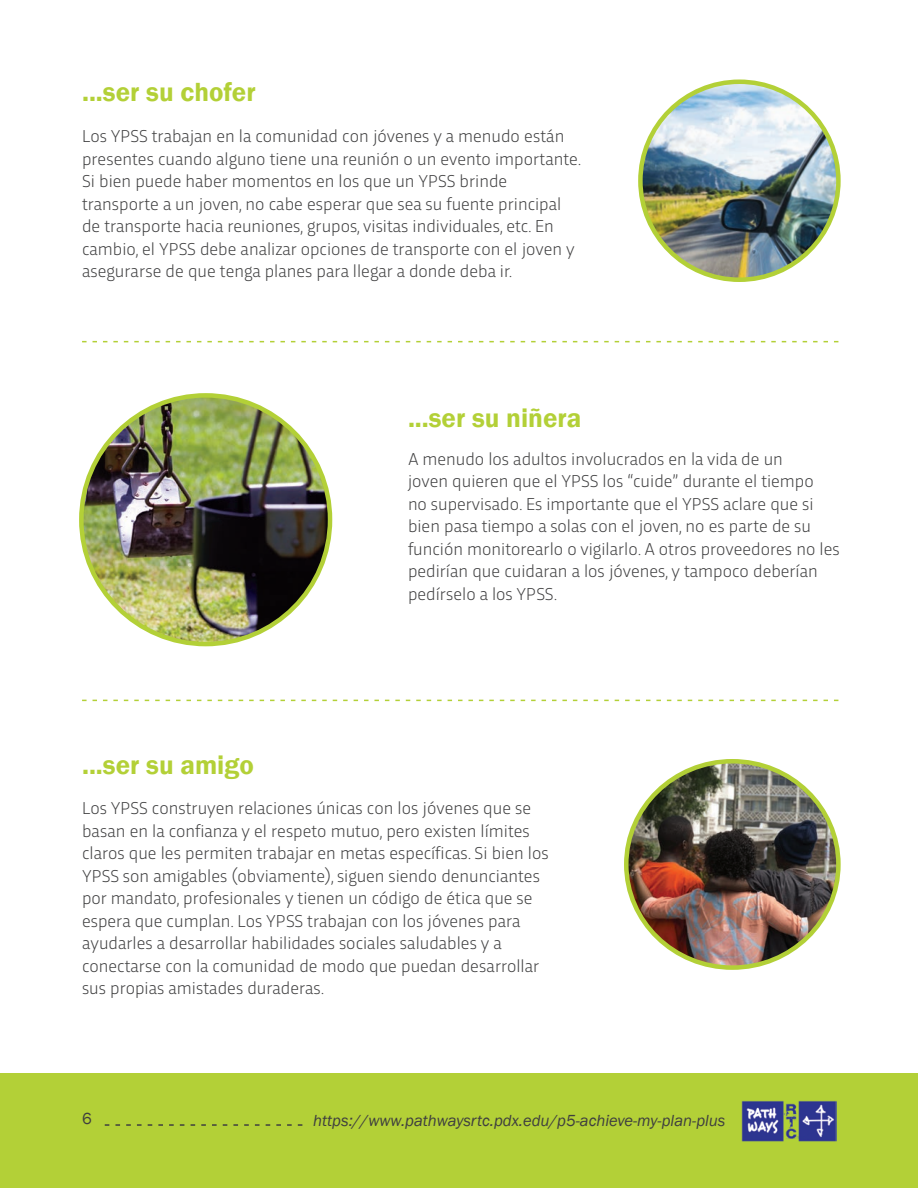
<style>
.page{position:relative;width:918px;height:1188px;background:#fff}
.page>*{position:absolute;margin:0;border:0;box-sizing:border-box;transform-origin:0 0}
.t1{font:600 27px "Franklin Gothic";color:#b3d037}
.t2{font:300 18px/22.5px "Trasandina";color:#3e3e3f}
.t3{font:italic 16.5px "Franklin Gothic";color:#3e3e3f}
.t4{font:16.5px "Franklin Gothic";color:#3e3e3f}
</style>
<div class="page">
<div style="left:0;top:1073px;width:918px;height:115px;background:#b3d037"></div>
<svg style="left:105px;top:1124px;width:197px;height:2px"></svg>
<img style="left:742px;top:1101px;width:95px;height:40px">
<img style="left:626px;top:761px;width:212px;height:207px">
<img style="left:640px;top:82px;width:198px;height:198px;border-radius:99px">
<div style="left:638px;top:80px;width:203px;height:202px;border:4px solid #b3d037;border-radius:50%"></div>
<img style="left:81px;top:395px;width:249px;height:249px;border-radius:124px">
<svg style="left:82px;top:700px;width:756px;height:1px"></svg>
<svg style="left:82px;top:341px;width:756px;height:1px"></svg>
<p class="t1" style="left:82px;top:75px;width:175px">...ser su chofer</p>
<p class="t2" style="left:82px;top:124px;width:501px">Los YPSS trabajan en la comunidad con jóvenes y a menudo están presentes cuando alguno tiene una reunión o un evento importante.<br>Si bien puede haber momentos en los que un YPSS brinde transporte a un joven, no cabe esperar que sea su fuente principal de transporte hacia reuniones, grupos, visitas individuales, etc. En cambio, el YPSS debe analizar opciones de transporte con el joven y asegurarse de que tenga planes para llegar a donde deba ir.</p>
<p class="t1" style="left:408px;top:401px;width:175px">...ser su niñera</p>
<p class="t1" style="left:82px;top:748px;width:173px">...ser su amigo</p>
<p class="t2" style="left:408px;top:446px;width:433px">A menudo los adultos involucrados en la vida de un<br>joven quieren que el YPSS los “cuide” durante el tiempo<br>no supervisado. Es importante que el YPSS aclare que si bien pasa tiempo a solas con el joven, no es parte de su función monitorearlo o vigilarlo. A otros proveedores no les pedirían que cuidaran a los jóvenes, y tampoco deberían pedírselo a los YPSS.</p>
<p class="t2" style="left:82px;top:796px;width:468px">Los YPSS construyen relaciones únicas con los jóvenes que se basan en la confianza y el respeto mutuo, pero existen límites claros que les permiten trabajar en metas específicas. Si bien los YPSS son amigables (obviamente), siguen siendo denunciantes por mandato, profesionales y tienen un código de ética que se espera que cumplan. Los YPSS trabajan con los jóvenes para ayudarles a desarrollar habilidades sociales saludables y a conectarse con la comunidad de modo que puedan desarrollar sus propias amistades duraderas.</p>
<p class="t4" style="left:82px;top:1109px;width:11px">6</p>
<p class="t3" style="left:313px;top:1110px;width:414px">https://www.pathwaysrtc.pdx.edu/p5-achieve-my-plan-plus</p>
</div>
